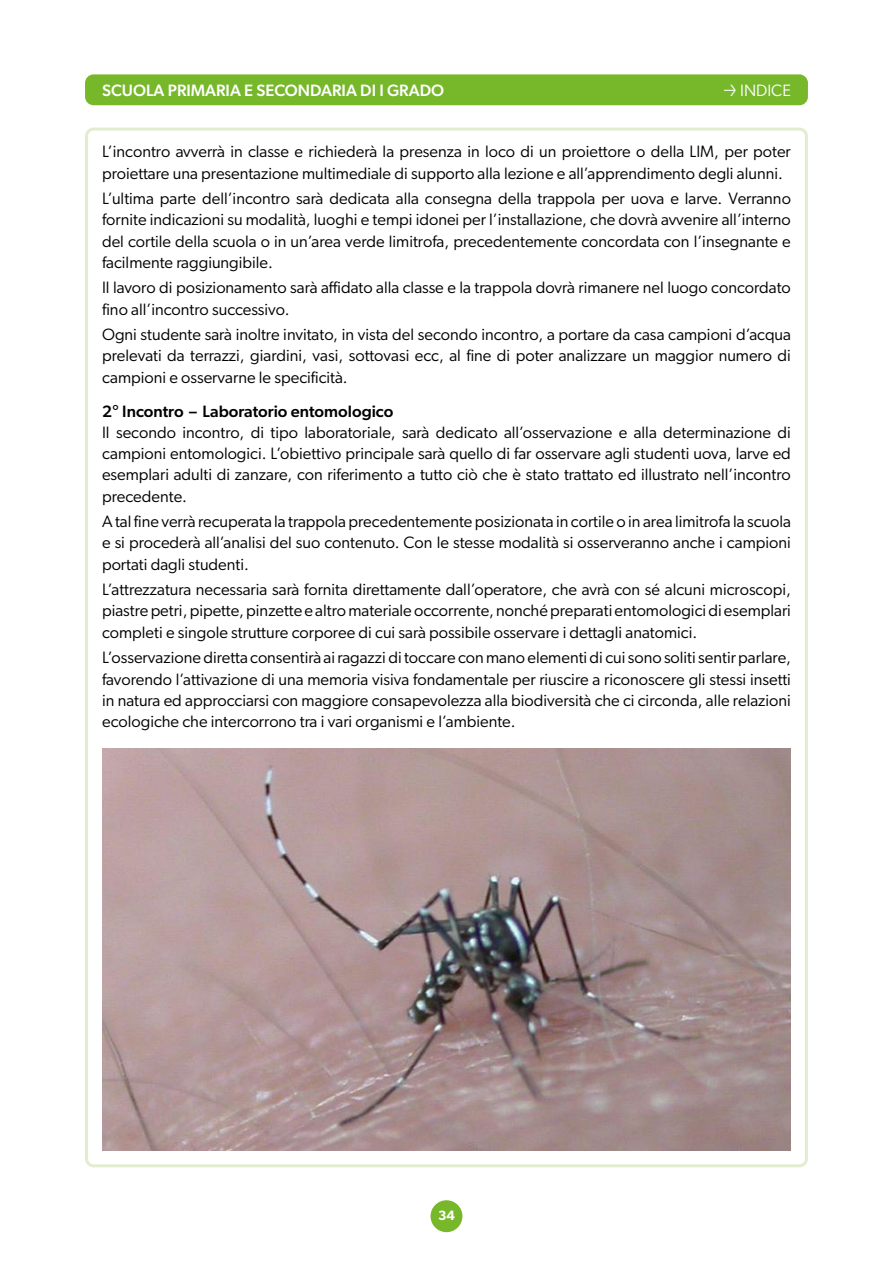
<style>
.page{position:relative;width:893px;height:1263px;background:#fff}
.page>*{position:absolute;margin:0;border:0;box-sizing:border-box;transform-origin:0 0}
.t1{font:16.5px/21.3px "Gibson";color:#000;text-align:justify}
.t2{font:500 16.5px "Gibson";color:#000}
.t3{font:500 16.5px "Gibson";color:#fff}
.t4{font:16.5px "Gibson";color:#fff}
.t5{font:600 13.5px "Gibson";color:#fff}
.s1{font-family:"Bernino Sans";font-stretch:condensed}
</style>
<div class="page">
<img style="left:102px;top:748px;width:689px;height:402px">
<div style="left:431px;top:1200px;width:31px;height:32px;background:#76b82a;border-radius:50%"></div>
<div style="left:85px;top:74px;width:723px;height:31px;background:#76b82a;border-radius:9px"></div>
<p class="t3" style="left:102px;top:80px;width:344px">SCUOLA PRIMARIA E SECONDARIA DI I GRADO</p>
<p class="t4" style="left:723px;top:80px;width:69px"><span class="s1">→</span> INDICE</p>
<p class="t1" style="left:102px;top:141px;width:690px">L’incontro avverrà in classe e richiederà la presenza in loco di un proiettore o della LIM, per poter proiettare una presentazione multimediale di supporto alla lezione e all’apprendimento degli alunni.</p>
<p class="t1" style="left:102px;top:188px;width:690px">L’ultima parte dell’incontro sarà dedicata alla consegna della trappola per uova e larve. Verranno fornite indicazioni su modalità, luoghi e tempi idonei per l’installazione, che dovrà avvenire all’interno del cortile della scuola o in un’area verde limitrofa, precedentemente concordata con l’insegnante e facilmente raggiungibile.</p>
<p class="t1" style="left:102px;top:277px;width:690px">Il lavoro di posizionamento sarà affidato alla classe e la trappola dovrà rimanere nel luogo concordato fino all’incontro successivo.</p>
<p class="t1" style="left:102px;top:324px;width:690px">Ogni studente sarà inoltre invitato, in vista del secondo incontro, a portare da casa campioni d’acqua prelevati da terrazzi, giardini, vasi, sottovasi ecc, al fine di poter analizzare un maggior numero di campioni e osservarne le specificità.</p>
<p class="t2" style="left:102px;top:401px;width:293px">2° Incontro – Laboratorio entomologico</p>
<p class="t1" style="left:102px;top:421px;width:690px">Il secondo incontro, di tipo laboratoriale, sarà dedicato all’osservazione e alla determinazione di campioni entomologici. L’obiettivo principale sarà quello di far osservare agli studenti uova, larve ed esemplari adulti di zanzare, con riferimento a tutto ciò che è stato trattato ed illustrato nell’incontro precedente.</p>
<p class="t1" style="left:102px;top:511px;width:690px">A tal fine verrà recuperata la trappola precedentemente posizionata in cortile o in area limitrofa la scuola e si procederà all’analisi del suo contenuto. Con le stesse modalità si osserveranno anche i campioni portati dagli studenti.</p>
<p class="t1" style="left:102px;top:579px;width:690px">L’attrezzatura necessaria sarà fornita direttamente dall’operatore, che avrà con sé alcuni microscopi, piastre petri, pipette, pinzette e altro materiale occorrente, nonché preparati entomologici di esemplari completi e singole strutture corporee di cui sarà possibile osservare i dettagli anatomici.</p>
<p class="t1" style="left:102px;top:647px;width:690px">L’osservazione diretta consentirà ai ragazzi di toccare con mano elementi di cui sono soliti sentir parlare, favorendo l’attivazione di una memoria visiva fondamentale per riuscire a riconoscere gli stessi insetti in natura ed approcciarsi con maggiore consapevolezza alla biodiversità che ci circonda, alle relazioni ecologiche che intercorrono tra i vari organismi e l’ambiente.</p>
<p class="t5" style="left:438px;top:1208px;width:18px">34</p>
</div>
